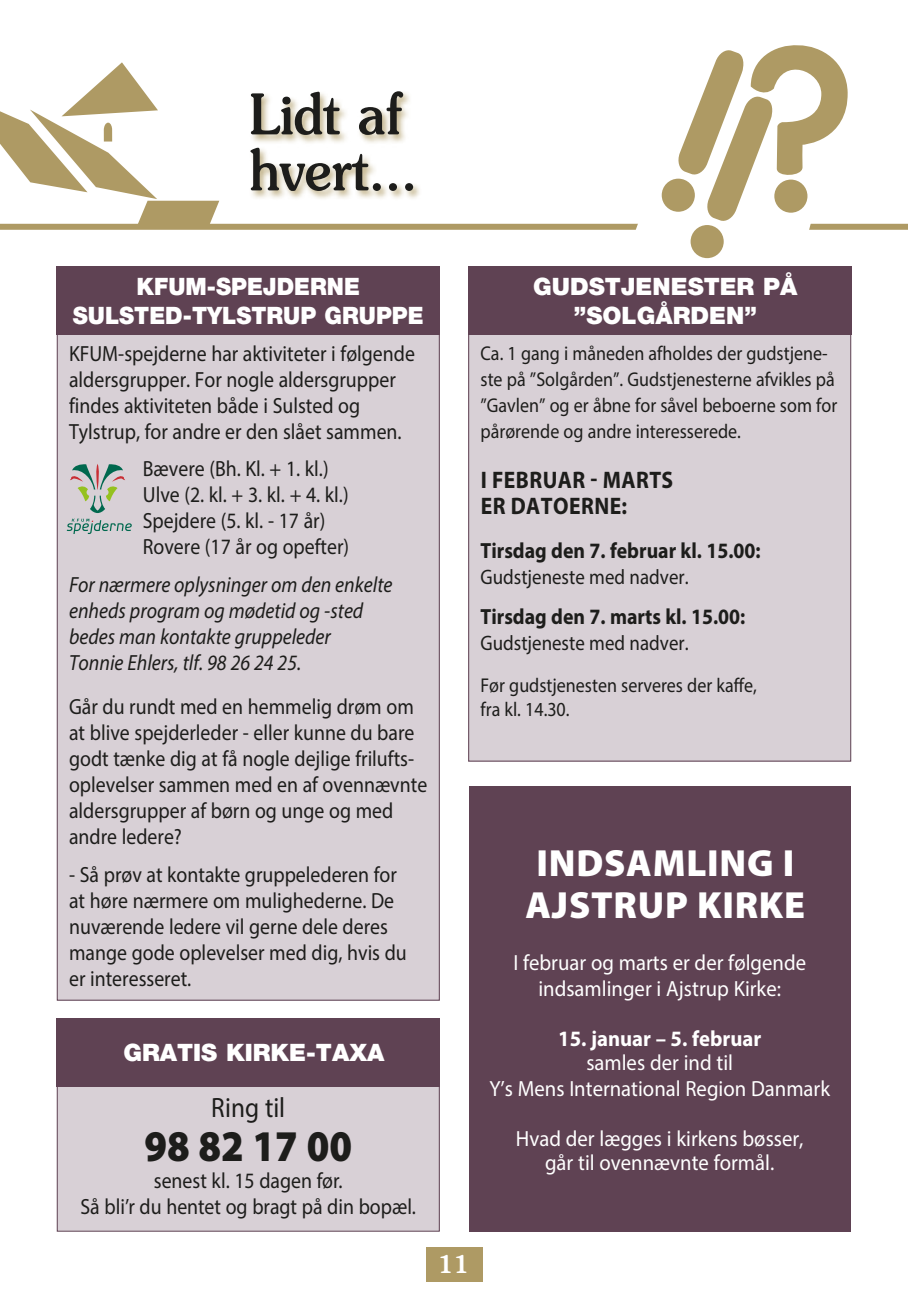
<style>
.page{position:relative;width:908px;height:1304px;background:#fff}
.page>*{position:absolute;margin:0;border:0;box-sizing:border-box;transform-origin:0 0}
.t1{font:500 56px/56px "Souvenir";color:#1d1d1b;scale:.9 1}
.t2{font:900 44px "Myriad Pro";color:#1d1d1b;scale:.9 1}
.t3{font:900 38px/42.8px "Myriad Pro";letter-spacing:.02em;color:#fff}
.t4{font:28px "Myriad Pro";color:#1d1d1b;scale:.9 1}
.t5{font:900 24px/28.8px "Helvetica Neue";color:#fff;text-align:center}
.t6{font:900 24px/28.8px "Helvetica Neue";color:#fff;text-align:center;scale:.94 1}
.t7{font:700 24px/26px "Myriad Pro";letter-spacing:.02em;color:#1d1d1b;scale:.9 1}
.t8{font:500 24px "Souvenir";color:#fff}
.t9{font:22px/26px "Myriad Pro";color:#1d1d1b;scale:.9 1}
.t10{font:22px/26px "Myriad Pro";color:#fff;text-align:center;scale:.94 1}
.t11{font:italic 22px/26px "Myriad Pro";color:#1d1d1b;scale:.9 1}
.t12{font:700 22px "Myriad Pro";color:#1d1d1b;scale:.9 1}
.t13{font:700 22px "Myriad Pro";color:#fff;scale:.94 1}
.t14{font:21px "Myriad Pro";color:#1d1d1b;scale:.9 1}
.t15{font:20px/26px "Myriad Pro";color:#1d1d1b;scale:.9 1}
</style>
<div class="page">
<div style="left:425px;top:1247px;width:57px;height:34px;background:#ae9a64"></div>
<div style="left:57px;top:267px;width:382px;height:733px;background:#d8d0d6"></div>
<div style="left:248px;top:90px;width:175px;height:111px;background:#ae9a64;opacity:.75"></div>
<div style="left:57px;top:266px;width:382px;height:68px;background:#5f4253"></div>
<div style="left:57px;top:1019px;width:382px;height:212px;background:#d8d0d6"></div>
<div style="left:57px;top:1018px;width:382px;height:68px;background:#5f4253"></div>
<svg style="left:0;top:62px;width:219px;height:162px"></svg>
<div style="left:0;top:224px;width:907px;height:6px;background:#ae9a64"></div>
<svg style="left:67px;top:519px;width:65px;height:15px"></svg>
<svg style="left:70px;top:464px;width:55px;height:49px"></svg>
<svg style="left:622px;top:86px;width:227px;height:173px"></svg>
<div style="left:661px;top:179px;width:33px;height:33px;background:#ae9a64;border-radius:50%"></div>
<div style="left:690px;top:225px;width:33px;height:33px;background:#ae9a64;border-radius:50%"></div>
<svg style="left:676px;top:45px;width:171px;height:178px"></svg>
<div style="left:468px;top:267px;width:382px;height:494px;background:#d8d0d6"></div>
<div style="left:468px;top:266px;width:382px;height:68px;background:#5f4253"></div>
<div style="left:469px;top:786px;width:380px;height:446px;background:#5f4253"></div>
<h1 class="t1" style="left:249px;top:86px;width:187px">Lidt af hvert...</h1>
<p class="t6" style="left:73px;top:272px;width:374px">KFUM-SPEJDERNE<br>SULSTED-TYLSTRUP GRUPPE</p>
<p class="t9" style="left:69px;top:340px;width:385px">KFUM-spejderne har aktiviteter i følgende aldersgrupper. For nogle aldersgrupper findes aktiviteten både i Sulsted og Tylstrup, for andre er den slået sammen.</p>
<p class="t9" style="left:143px;top:456px;width:231px">Bævere (Bh. Kl. + 1. kl.)<br>Ulve (2. kl. + 3. kl. + 4. kl.)<br>Spejdere (5. kl. - 17 år)<br>Rovere (17 år og opefter)</p>
<p class="t11" style="left:69px;top:571px;width:361px">For nærmere oplysninger om den enkelte enheds program og mødetid og -sted bedes man kontakte gruppeleder<br>Tonnie Ehlers, tlf. 98 26 24 25.</p>
<p class="t9" style="left:69px;top:693px;width:399px">Går du rundt med en hemmelig drøm om at blive spejderleder - eller kunne du bare godt tænke dig at få nogle dejlige frilufts&shy;oplevelser sammen med en af ovennævnte aldersgrupper af børn og unge og med andre ledere?</p>
<p class="t9" style="left:69px;top:861px;width:376px">- Så prøv at kontakte gruppelederen for at høre nærmere om mulighederne. De nuværende ledere vil gerne dele deres mange gode oplevelser med dig, hvis du er interesseret.</p>
<p class="t5" style="left:123px;top:1038px;width:262px">GRATIS KIRKE-TAXA</p>
<p class="t4" style="left:211px;top:1091px;width:84px">Ring til</p>
<h2 class="t2" style="left:144px;top:1117px;width:232px">98 82 17 00</h2>
<p class="t9" style="left:80px;top:1167px;width:374px;text-align:center">senest kl. 15 dagen før.<br>Så bli’r du hentet og bragt på din bopæl.</p>
<p class="t8" style="left:438px;top:1249px;width:32px">11</p>
<p class="t5" style="left:533px;top:272px;width:266px">GUDSTJENESTER PÅ ”SOLGÅRDEN”</p>
<p class="t15" style="left:480px;top:339px;width:397px">Ca. 1 gang i måneden afholdes der gudstjene&shy;ste på ”Solgården”. Gudstjenesterne afvikles på ”Gavlen” og er åbne for såvel beboerne som for pårørende og andre interesserede.</p>
<p class="t7" style="left:480px;top:466px;width:215px">I FEBRUAR - MARTS<br>ER DATOERNE:</p>
<p class="t12" style="left:480px;top:536px;width:312px">Tirsdag den 7. februar kl. 15.00:</p>
<p class="t14" style="left:480px;top:564px;width:232px">Gudstjeneste med nadver.</p>
<p class="t12" style="left:480px;top:602px;width:296px">Tirsdag den 7. marts kl. 15.00:</p>
<p class="t14" style="left:480px;top:630px;width:232px">Gudstjeneste med nadver.</p>
<p class="t15" style="left:480px;top:672px;width:308px;line-height:24px">Før gudstjenesten serveres der kaffe, fra kl. 14.30.</p>
<h3 class="t3" style="left:525px;top:840px;width:281px">INDSAMLING I<br>AJSTRUP KIRKE</h3>
<p class="t10" style="left:513px;top:950px;width:313px">I februar og marts er der følgende indsamlinger i Ajstrup Kirke:</p>
<p class="t13" style="left:558px;top:1025px;width:217px">15. januar – 5. februar</p>
<p class="t10" style="left:489px;top:1050px;width:364px">samles der ind til<br>Y’s Mens International Region Danmark</p>
<p class="t10" style="left:515px;top:1127px;width:307px;line-height:24px">Hvad der lægges i kirkens bøsser, går til ovennævnte formål.</p>
</div>
